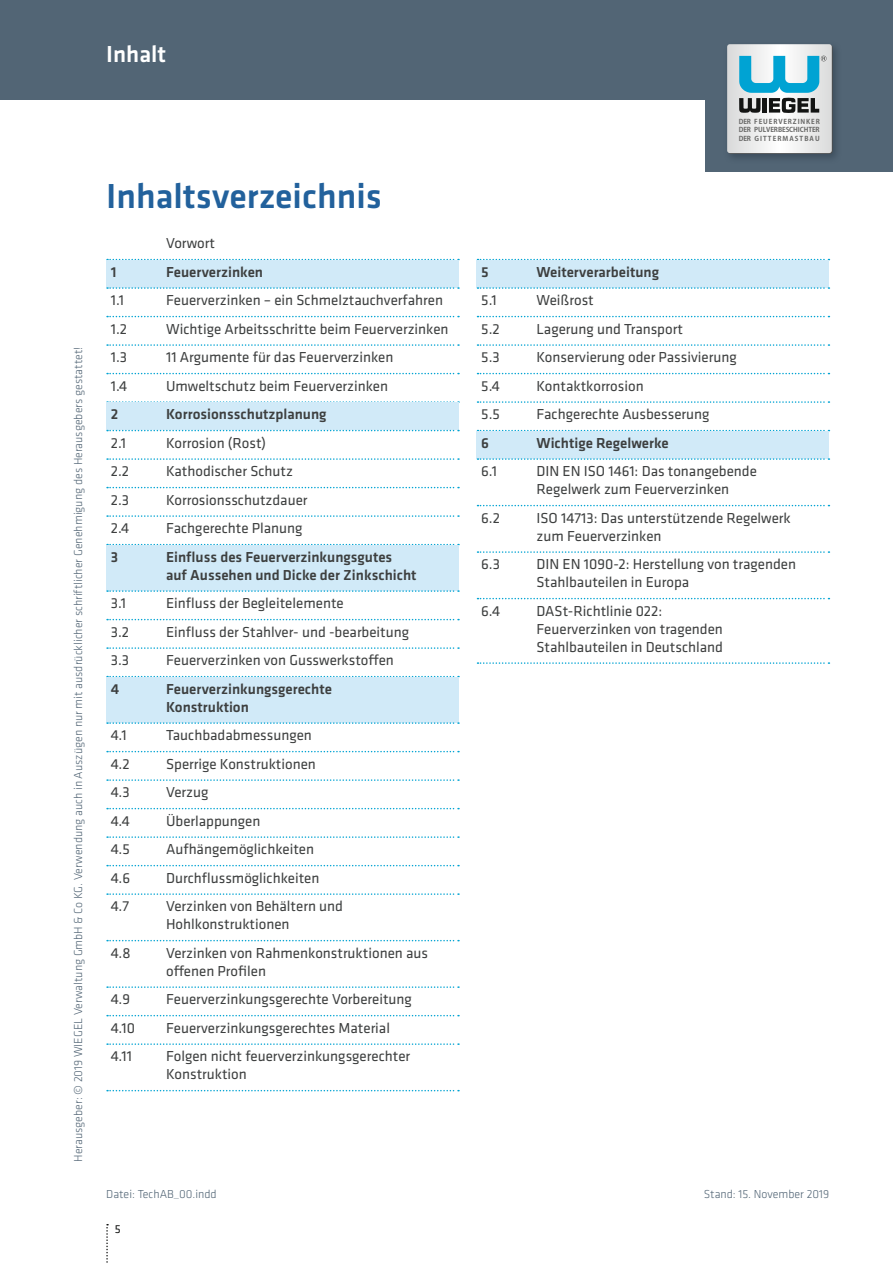
<style>
.page{position:relative;width:893px;height:1263px;background:#fff}
.page>*{position:absolute;margin:0;border:0;box-sizing:border-box;transform-origin:0 0}
.t1{font:500 36px "Klavika";color:#22619c}
.t2{font:500 24px "Klavika";color:#fff}
.t3{font:15px/18px "Klavika";color:#3d3f3f}
.t4{font:500 15px/18px "Klavika";color:#3d3f3f}
.t5{font:300 12px "Klavika";color:#526575}
.t6{font:12px "Klavika";color:#131413}
.t7{font:700 6.75px/8.7px "Koz Go Pro";letter-spacing:.06em;color:#686867;text-align:justify}
</style>
<div class="page">
<svg style="left:106px;top:1224px;width:2px;height:39px"></svg>
<div style="left:0;top:0;width:893px;height:100px;background:#526575"></div>
<div style="left:706px;top:59px;width:187px;height:113px;background:#526575"></div>
<svg style="left:107px;top:259px;width:352px;height:1px"></svg>
<div style="left:106px;top:260px;width:353px;height:27px;background:#d1eaf8"></div>
<svg style="left:107px;top:287px;width:352px;height:2px"></svg>
<svg style="left:107px;top:316px;width:352px;height:1px"></svg>
<svg style="left:107px;top:344px;width:352px;height:2px"></svg>
<svg style="left:107px;top:373px;width:352px;height:1px"></svg>
<svg style="left:107px;top:401px;width:352px;height:2px"></svg>
<div style="left:106px;top:403px;width:353px;height:27px;background:#d1eaf8"></div>
<svg style="left:107px;top:430px;width:352px;height:1px"></svg>
<svg style="left:107px;top:458px;width:352px;height:2px"></svg>
<svg style="left:107px;top:487px;width:352px;height:1px"></svg>
<svg style="left:107px;top:515px;width:352px;height:2px"></svg>
<svg style="left:107px;top:544px;width:352px;height:1px"></svg>
<div style="left:106px;top:545px;width:353px;height:45px;background:#d1eaf8"></div>
<svg style="left:107px;top:590px;width:352px;height:2px"></svg>
<svg style="left:107px;top:619px;width:352px;height:1px"></svg>
<svg style="left:107px;top:647px;width:352px;height:2px"></svg>
<svg style="left:107px;top:676px;width:352px;height:1px"></svg>
<div style="left:106px;top:677px;width:353px;height:45px;background:#d1eaf8"></div>
<svg style="left:107px;top:722px;width:352px;height:2px"></svg>
<svg style="left:107px;top:751px;width:352px;height:1px"></svg>
<svg style="left:107px;top:779px;width:352px;height:2px"></svg>
<svg style="left:107px;top:808px;width:352px;height:1px"></svg>
<svg style="left:107px;top:836px;width:352px;height:2px"></svg>
<svg style="left:107px;top:865px;width:352px;height:1px"></svg>
<svg style="left:107px;top:893px;width:352px;height:2px"></svg>
<svg style="left:107px;top:940px;width:352px;height:1px"></svg>
<svg style="left:107px;top:986px;width:352px;height:2px"></svg>
<svg style="left:107px;top:1015px;width:352px;height:1px"></svg>
<svg style="left:107px;top:1043px;width:352px;height:2px"></svg>
<svg style="left:107px;top:1090px;width:352px;height:1px"></svg>
<svg style="left:477px;top:259px;width:352px;height:1px"></svg>
<div style="left:477px;top:260px;width:352px;height:27px;background:#d1eaf8"></div>
<svg style="left:477px;top:287px;width:352px;height:2px"></svg>
<svg style="left:477px;top:316px;width:352px;height:1px"></svg>
<svg style="left:477px;top:344px;width:352px;height:2px"></svg>
<svg style="left:477px;top:373px;width:352px;height:1px"></svg>
<svg style="left:477px;top:401px;width:352px;height:2px"></svg>
<svg style="left:477px;top:430px;width:352px;height:1px"></svg>
<div style="left:477px;top:431px;width:352px;height:27px;background:#d1eaf8"></div>
<svg style="left:477px;top:458px;width:352px;height:2px"></svg>
<svg style="left:477px;top:505px;width:352px;height:1px"></svg>
<svg style="left:477px;top:551px;width:352px;height:2px"></svg>
<svg style="left:477px;top:598px;width:352px;height:1px"></svg>
<svg style="left:477px;top:662px;width:352px;height:2px"></svg>
<div style="left:723px;top:40px;width:120px;height:124px;background:#273644;opacity:.5"></div>
<svg style="left:727px;top:44px;width:105px;height:109px;background:#b8d1d8"></svg>
<h2 class="t2" style="left:106px;top:40px;width:61px">Inhalt</h2>
<p class="t5" style="left:72px;top:1162px;width:817px;rotate:-90deg">Herausgeber: © 2019 WIEGEL Verwaltung GmbH &amp; Co KG. Verwendung auch in Auszügen nur mit ausdrücklicher schriftlicher Genehmigung des Herausgebers gestattet!</p>
<h1 class="t1" style="left:106px;top:176px;width:277px">Inhaltsverzeichnis</h1>
<p class="t3" style="left:166px;top:235px;width:51px">Vorwort</p>
<p class="t4" style="left:111px;top:263px;width:7px">1</p>
<p class="t4" style="left:166px;top:263px;width:98px">Feuerverzinken</p>
<p class="t3" style="left:111px;top:292px;width:15px">1.1</p>
<p class="t3" style="left:166px;top:292px;width:278px">Feuerverzinken – ein Schmelztauchverfahren</p>
<p class="t3" style="left:111px;top:320px;width:18px">1.2</p>
<p class="t3" style="left:166px;top:320px;width:284px">Wichtige Arbeitsschritte beim Feuerverzinken</p>
<p class="t3" style="left:111px;top:349px;width:18px">1.3</p>
<p class="t3" style="left:166px;top:349px;width:229px">11 Argumente für das Feuerverzinken</p>
<p class="t3" style="left:111px;top:377px;width:18px">1.4</p>
<p class="t3" style="left:166px;top:377px;width:223px">Umweltschutz beim Feuerverzinken</p>
<p class="t4" style="left:111px;top:406px;width:9px">2</p>
<p class="t4" style="left:166px;top:406px;width:162px">Korrosionsschutzplanung</p>
<p class="t3" style="left:111px;top:434px;width:17px">2.1</p>
<p class="t3" style="left:166px;top:434px;width:102px">Korrosion (Rost)</p>
<p class="t3" style="left:111px;top:463px;width:20px">2.2</p>
<p class="t3" style="left:166px;top:463px;width:128px">Kathodischer Schutz</p>
<p class="t3" style="left:111px;top:491px;width:20px">2.3</p>
<p class="t3" style="left:166px;top:491px;width:143px">Korrosionsschutzdauer</p>
<p class="t3" style="left:111px;top:520px;width:20px">2.4</p>
<p class="t3" style="left:166px;top:520px;width:138px">Fachgerechte Planung</p>
<p class="t4" style="left:111px;top:548px;width:9px">3</p>
<p class="t4" style="left:166px;top:548px;width:252px">Einfluss des Feuerverzinkungsgutes auf Aussehen und Dicke der Zinkschicht</p>
<p class="t3" style="left:111px;top:595px;width:17px">3.1</p>
<p class="t3" style="left:166px;top:595px;width:179px">Einfluss der Begleitelemente</p>
<p class="t3" style="left:111px;top:623px;width:20px">3.2</p>
<p class="t3" style="left:166px;top:623px;width:245px">Einfluss der Stahlver- und -bearbeitung</p>
<p class="t3" style="left:111px;top:652px;width:20px">3.3</p>
<p class="t3" style="left:166px;top:652px;width:229px">Feuerverzinken von Gusswerkstoffen</p>
<p class="t4" style="left:111px;top:680px;width:10px">4</p>
<p class="t4" style="left:166px;top:680px;width:167px">Feuerverzinkungsgerechte<br>Konstruktion</p>
<p class="t3" style="left:111px;top:727px;width:17px">4.1</p>
<p class="t3" style="left:166px;top:727px;width:147px">Tauchbadabmessungen</p>
<p class="t3" style="left:111px;top:755px;width:20px">4.2</p>
<p class="t3" style="left:166px;top:755px;width:151px">Sperrige Konstruktionen</p>
<p class="t3" style="left:111px;top:784px;width:20px">4.3</p>
<p class="t3" style="left:166px;top:784px;width:44px">Verzug</p>
<p class="t3" style="left:111px;top:812px;width:21px">4.4</p>
<p class="t3" style="left:166px;top:812px;width:96px">Überlappungen</p>
<p class="t3" style="left:111px;top:841px;width:21px">4.5</p>
<p class="t3" style="left:166px;top:841px;width:150px">Aufhängemöglichkeiten</p>
<p class="t3" style="left:111px;top:869px;width:21px">4.6</p>
<p class="t3" style="left:166px;top:869px;width:155px">Durchflussmöglichkeiten</p>
<p class="t3" style="left:111px;top:898px;width:20px">4.7</p>
<p class="t3" style="left:166px;top:898px;width:178px">Verzinken von Behältern und<br>Hohlkonstruktionen</p>
<p class="t3" style="left:111px;top:944px;width:21px">4.8</p>
<p class="t3" style="left:166px;top:944px;width:264px">Verzinken von Rahmenkonstruktionen aus offenen Profilen</p>
<p class="t3" style="left:111px;top:991px;width:21px">4.9</p>
<p class="t3" style="left:166px;top:991px;width:247px">Feuerverzinkungsgerechte Vorbereitung</p>
<p class="t3" style="left:111px;top:1019px;width:26px">4.10</p>
<p class="t3" style="left:166px;top:1019px;width:225px">Feuerverzinkungsgerechtes Material</p>
<p class="t3" style="left:111px;top:1048px;width:23px">4.11</p>
<p class="t3" style="left:166px;top:1048px;width:246px">Folgen nicht feuerverzinkungsgerechter<br>Konstruktion</p>
<p class="t7" style="left:739px;top:118px;width:83px">DER FEUERVERZINKER DER PULVERBESCHICHTER DER GITTERMASTBAU</p>
<p class="t4" style="left:481px;top:263px;width:9px">5</p>
<p class="t4" style="left:536px;top:263px;width:124px">Weiterverarbeitung</p>
<p class="t3" style="left:481px;top:292px;width:17px">5.1</p>
<p class="t3" style="left:536px;top:292px;width:59px">Weißrost</p>
<p class="t3" style="left:481px;top:320px;width:20px">5.2</p>
<p class="t3" style="left:536px;top:320px;width:148px">Lagerung und Transport</p>
<p class="t3" style="left:481px;top:349px;width:20px">5.3</p>
<p class="t3" style="left:536px;top:349px;width:202px">Konservierung oder Passivierung</p>
<p class="t3" style="left:481px;top:377px;width:20px">5.4</p>
<p class="t3" style="left:536px;top:377px;width:109px">Kontaktkorrosion</p>
<p class="t3" style="left:481px;top:406px;width:20px">5.5</p>
<p class="t3" style="left:536px;top:406px;width:174px">Fachgerechte Ausbesserung</p>
<p class="t4" style="left:481px;top:434px;width:9px">6</p>
<p class="t4" style="left:536px;top:434px;width:134px">Wichtige Regelwerke</p>
<p class="t3" style="left:481px;top:463px;width:17px">6.1</p>
<p class="t3" style="left:536px;top:463px;width:222px">DIN EN ISO 1461: Das tonangebende<br>Regelwerk zum Feuerverzinken</p>
<p class="t3" style="left:481px;top:509px;width:20px">6.2</p>
<p class="t3" style="left:536px;top:509px;width:256px">ISO 14713: Das unterstützende Regelwerk zum Feuerverzinken</p>
<p class="t3" style="left:481px;top:556px;width:20px">6.3</p>
<p class="t3" style="left:536px;top:556px;width:261px">DIN EN 1090-2: Herstellung von tragenden<br>Stahlbauteilen in Europa</p>
<p class="t3" style="left:481px;top:602px;width:20px">6.4</p>
<p class="t3" style="left:536px;top:602px;width:188px">DASt-Richtlinie 022:<br>Feuerverzinken von tragenden<br>Stahlbauteilen in Deutschland</p>
<p class="t5" style="left:106px;top:1187px;width:112px">Datei: TechAB_00.indd</p>
<p class="t5" style="left:704px;top:1187px;width:127px">Stand: 15. November 2019</p>
<p class="t6" style="left:115px;top:1223px;width:7px">5</p>
</div>
